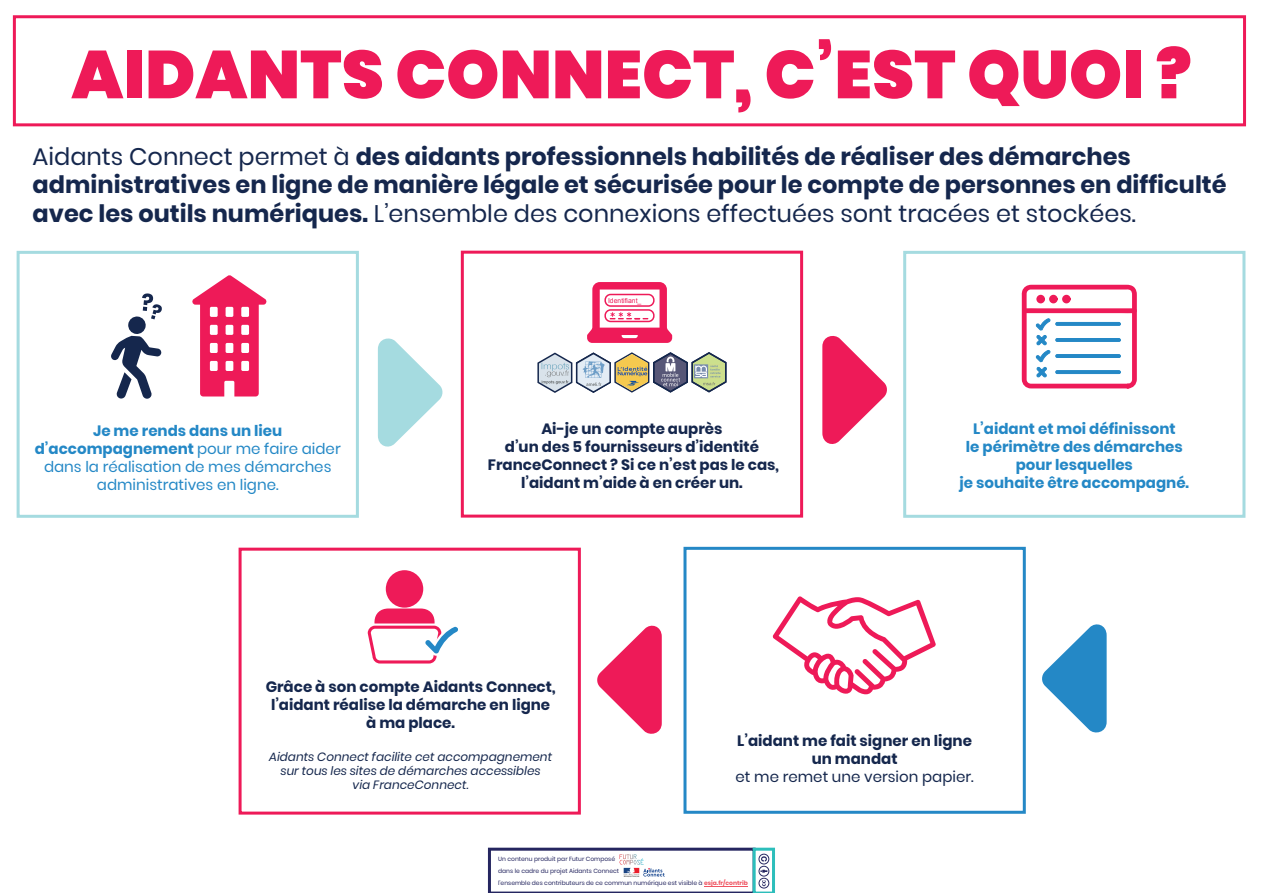
<style>
.page{position:relative;width:1263px;height:893px;background:#fff}
.page>*{position:absolute;margin:0;border:0;box-sizing:border-box;transform-origin:0 0}
.t1{font:900 67.5px "Poppins";color:#ee1a58}
.t2{font:700 24px/28.8px "Poppins";color:#15274d}
.t3{font:700 15px/18px "Poppins";color:#15274d;text-align:center}
.t4{font:15px/18px "Poppins";color:#2488c6;text-align:center}
.t5{font:700 15px/18px "Poppins";color:#2488c6;text-align:center}
.t6{font:15px "Poppins";color:#15274d}
.t7{font:italic 12px/14.4px "Poppins";color:#15274d;text-align:center}
.t8{font:6.9px "Arial";color:#ee1a58}
.t9{font:6px/12px "Poppins";color:#252660}
.s1{font-weight:400}
.s2{font-weight:700}
.s3{font-weight:700;color:#ef5562}
</style>
<div class="page">
<div style="left:13px;top:15px;width:1233px;height:111px;border:3px solid #ee1a58"></div>
<div style="left:17px;top:251px;width:342px;height:267px;border:3px solid #a5dbe0"></div>
<div style="left:461px;top:251px;width:342px;height:267px;border:3px solid #ee1a58"></div>
<div style="left:903px;top:251px;width:342px;height:267px;border:3px solid #a5dbe0"></div>
<div style="left:683px;top:547px;width:343px;height:267px;border:3px solid #2488c6"></div>
<div style="left:239px;top:548px;width:342px;height:267px;border:3px solid #ee1a58"></div>
<svg style="left:192px;top:275px;width:75px;height:121px"></svg>
<svg style="left:111px;top:293px;width:51px;height:106px"></svg>
<svg style="left:587px;top:282px;width:85px;height:61px"></svg>
<svg style="left:537px;top:352px;width:190px;height:41px"></svg>
<svg style="left:772px;top:596px;width:164px;height:98px"></svg>
<svg style="left:1021px;top:285px;width:116px;height:104px"></svg>
<div style="left:386px;top:570px;width:37px;height:38px;background:#ee1a58;border-radius:50%"></div>
<svg style="left:368px;top:608px;width:90px;height:55px"></svg>
<svg style="left:378px;top:338px;width:65px;height:109px"></svg>
<svg style="left:822px;top:336px;width:65px;height:108px"></svg>
<svg style="left:597px;top:625px;width:65px;height:109px"></svg>
<svg style="left:1042px;top:624px;width:65px;height:109px"></svg>
<img style="left:616px;top:354px;width:32px;height:37px">
<svg style="left:488px;top:848px;width:287px;height:45px"></svg>
<h1 class="t1" style="left:71px;top:27px;width:1122px">AIDANTS CONNECT, C’EST QUOI ?</h1>
<p class="t2" style="left:33px;top:142px;width:1195px"><span class="s1">Aidants Connect permet à</span> des aidants professionnels habilités de réaliser des démarches administratives en ligne de manière légale et sécurisée pour le compte de personnes en difficulté avec les outils numériques. <span class="s1">L’ensemble des connexions effectuées sont tracées et stockées.</span></p>
<p class="t8" style="left:608px;top:296px;width:35px">Identifiant_</p>
<p class="t3" style="left:488px;top:419px;width:293px">Ai-je un compte auprès<br>d’un des 5 fournisseurs d’identité<br>FranceConnect ? Si ce n’est pas le cas, l’aidant m’aide à en créer un.</p>
<p class="t4" style="left:35px;top:422px;width:307px"><span class="s2">Je me rends dans un lieu d’accompagnement</span> pour me faire aider dans la réalisation de mes démarches administratives en ligne.</p>
<p class="t5" style="left:959px;top:420px;width:231px">L’aidant et moi définissont<br>le périmètre des démarches pour lesquelles<br>je souhaite être accompagné.</p>
<p class="t3" style="left:266px;top:678px;width:291px">Grâce à son compte Aidants Connect, l’aidant réalise la démarche en ligne à ma place.</p>
<p class="t7" style="left:269px;top:749px;width:285px">Aidants Connect facilite cet accompagnement sur tous les sites de démarches accessibles<br>via FranceConnect.</p>
<p class="t3" style="left:737px;top:731px;width:236px">L’aidant me fait signer en ligne un mandat</p>
<p class="t6" style="left:735px;top:766px;width:240px">et me remet une version papier.</p>
<p class="t9" style="left:498px;top:853px;width:251px">Un contenu produit par Futur Composé<br>dans le cadre du projet Aidants Connect<br>l'ensemble des contributeurs de ce commun numérique est visible à <span class="s3">esja.fr/contrib</span></p>
</div>
